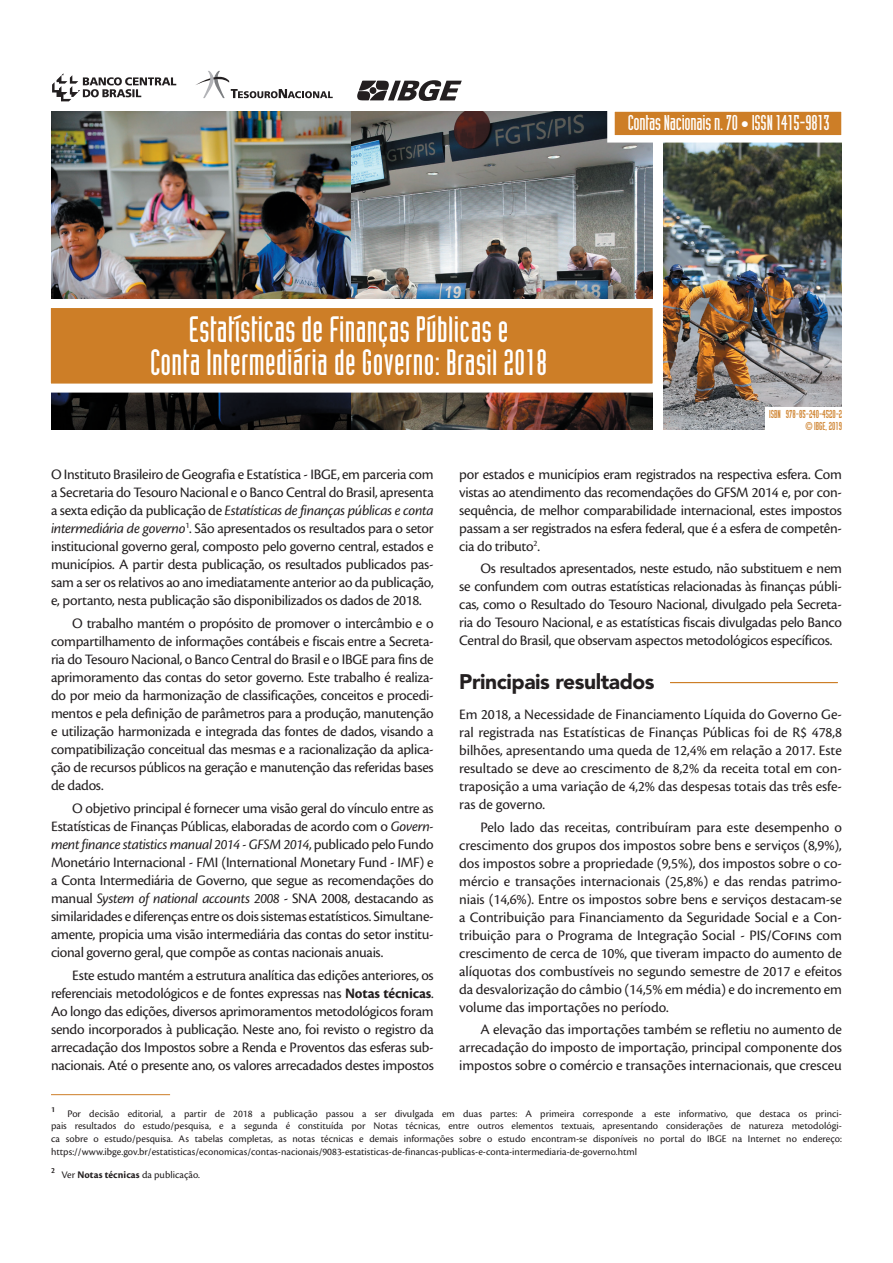
<style>
.page{position:relative;width:893px;height:1263px;background:#fff}
.page>*{position:absolute;margin:0;border:0;box-sizing:border-box;transform-origin:0 0}
.Pagina01-Topo_titulo{font:36px "Industria LT Std Solid";letter-spacing:.01em;color:#fff}
.t1{font:21px "Industria LT Std Solid";letter-spacing:-.01em;color:#fff}
.Conteudo_subtitulo_1{font:900 21px "Avenir LT Std";letter-spacing:-.02em;color:#231f20}
.Conteudo_texto{font:15px/18px "Cronos Pro";letter-spacing:-.02em;color:#231f20;text-align:justify}
.Conteudo_texto_1ºpar{font:15px/18px "Cronos Pro";letter-spacing:-.01em;color:#231f20;text-align:justify}
.Pagina01-Topo_ISBN{font:11.25px "Industria LT Std Solid";color:#cd7e27}
.Pagina01-Topo_ISBN-2{font:11.25px "Industria LT Std Solid";color:#cd7e27;scale:.8 1}
.Conteudo_notas-rodap{font:10.5px/12.8px "Cronos Pro";color:#231f20;text-align:justify}
.s1{font-size:16.5px}
.s2{font-style:italic}
.s3{font-weight:700}
</style>
<div class="page">
<hr style="left:670px;top:682px;width:168px;height:1px;background:#cd7e27">
<hr style="left:51px;top:1094px;width:119px;height:1px;background:#cd7e27">
<img style="left:51px;top:112px;width:301px;height:317px">
<img style="left:352px;top:112px;width:301px;height:317px">
<img style="left:663px;top:143px;width:179px;height:286px">
<div style="left:42px;top:299px;width:620px;height:94px;background:#cd7e27;border:9px solid #fff"></div>
<svg style="left:357px;top:80px;width:105px;height:21px"></svg>
<svg style="left:52px;top:73px;width:124px;height:28px"></svg>
<svg style="left:196px;top:70px;width:137px;height:28px"></svg>
<div style="left:765px;top:407px;width:84px;height:24px;background:#fff"></div>
<div style="left:607px;top:104px;width:242px;height:39px;background:#cd7e27;border:8px solid #fff"></div>
<p class="Pagina01-Topo_titulo" style="left:189px;top:310px;width:321px">Estatísticas de Finanças Públicas e</p>
<p class="Pagina01-Topo_titulo" style="left:150px;top:343px;width:398px">Conta Intermediária de Governo: Brasil 2018</p>
<p class="t1" style="left:628px;top:111px;width:203px">Contas Nacionais n. 70 <span class="s1">•</span> ISSN 1415-9813</p>
<p class="Pagina01-Topo_ISBN" style="left:769px;top:408px;width:75px">ISBN 978-85-240-4520-2</p>
<p class="Pagina01-Topo_ISBN-2" style="left:806px;top:419px;width:47px">© IBGE, 2019</p>
<p class="Conteudo_texto_1ºpar" style="left:51px;top:465px;width:384px">O Instituto Brasileiro de Geografia e Estatística - IBGE, em parceria com a Secretaria do Tesouro Nacional e o Banco Central do Brasil, apresenta a sexta edição da publicação de <span class="s2">Estatísticas de finanças públicas e conta intermediária de governo</span><sup>1</sup>. São apresentados os resultados para o setor institucional governo geral, composto pelo governo central, estados e municípios. A partir desta publicação, os resultados publicados pas&shy;sam a ser os relativos ao ano imediatamente anterior ao da publicação, e, portanto, nesta publicação são disponibilizados os dados de 2018.</p>
<p class="Conteudo_texto" style="left:51px;top:614px;width:384px;text-indent:21px">O trabalho mantém o propósito de promover o intercâmbio e o compartilhamento de informações contábeis e fiscais entre a Secreta&shy;ria do Tesouro Nacional, o Banco Central do Brasil e o IBGE para fins de aprimoramento das contas do setor governo. Este trabalho é realiza&shy;do por meio da harmonização de classificações, conceitos e procedi&shy;mentos e pela definição de parâmetros para a produção, manutenção e utilização harmonizada e integrada das fontes de dados, visando a compatibilização conceitual das mesmas e a racionalização da aplica&shy;ção de recursos públicos na geração e manutenção das referidas bases de dados.</p>
<p class="Conteudo_texto" style="left:51px;top:799px;width:384px;text-indent:21px">O objetivo principal é fornecer uma visão geral do vínculo entre as Estatísticas de Finanças Públicas, elaboradas de acordo com o <span class="s2">Govern&shy;ment finance statistics manual 2014 - GFSM 2014</span>, publicado pelo Fundo Monetário Internacional - FMI (International Monetary Fund - IMF) e a Conta Intermediária de Governo, que segue as recomendações do manual <span class="s2">System of national accounts 2008</span> - SNA 2008, destacando as similaridades e diferenças entre os dois sistemas estatísticos. Simultane&shy;amente, propicia uma visão intermediária das contas do setor institu&shy;cional governo geral, que compõe as contas nacionais anuais.</p>
<p class="Conteudo_texto" style="left:51px;top:966px;width:384px;text-indent:21px">Este estudo mantém a estrutura analítica das edições anteriores, os referenciais metodológicos e de fontes expressas nas <span class="s3">Notas técnicas</span>.<br>Ao longo das edições, diversos aprimoramentos metodológicos foram sendo incorporados à publicação. Neste ano, foi revisto o registro da arrecadação dos Impostos sobre a Renda e Proventos das esferas sub&shy;nacionais. Até o presente ano, os valores arrecadados destes impostos</p>
<p class="Conteudo_texto" style="left:459px;top:465px;width:384px">por estados e municípios eram registrados na respectiva esfera. Com vistas ao atendimento das recomendações do GFSM 2014 e, por con&shy;sequência, de melhor comparabilidade internacional, estes impostos passam a ser registrados na esfera federal, que é a esfera de competên&shy;cia do tributo<sup>2</sup>.</p>
<p class="Conteudo_texto" style="left:459px;top:559px;width:384px;text-indent:21px">Os resultados apresentados, neste estudo, não substituem e nem se confundem com outras estatísticas relacionadas às finanças públi&shy;cas, como o Resultado do Tesouro Nacional, divulgado pela Secreta&shy;ria do Tesouro Nacional, e as estatísticas fiscais divulgadas pelo Banco Central do Brasil, que observam aspectos metodológicos específicos.</p>
<p class="Conteudo_subtitulo_1" style="left:459px;top:668px;width:197px">Principais resultados</p>
<p class="Conteudo_texto_1ºpar" style="left:459px;top:706px;width:384px">Em 2018, a Necessidade de Financiamento Líquida do Governo Ge&shy;ral registrada nas Estatísticas de Finanças Públicas foi de R$ 478,8 bilhões, apresentando uma queda de 12,4% em relação a 2017. Este resultado se deve ao crescimento de 8,2% da receita total em con&shy;traposição a uma variação de 4,2% das despesas totais das três esfe&shy;ras de governo.</p>
<p class="Conteudo_texto" style="left:459px;top:818px;width:384px;text-indent:21px">Pelo lado das receitas, contribuíram para este desempenho o crescimento dos grupos dos impostos sobre bens e serviços (8,9%), dos impostos sobre a propriedade (9,5%), dos impostos sobre o co&shy;mércio e transações internacionais (25,8%) e das rendas patrimo&shy;niais (14,6%). Entre os impostos sobre bens e serviços destacam-se a Contribuição para Financiamento da Seguridade Social e a Con&shy;tribuição para o Programa de Integração Social - PIS/Cofins com crescimento de cerca de 10%, que tiveram impacto do aumento de alíquotas dos combustíveis no segundo semestre de 2017 e efeitos da desvalorização do câmbio (14,5% em média) e do incremento em volume das importações no período.</p>
<p class="Conteudo_texto" style="left:459px;top:1020px;width:384px;text-indent:21px">A elevação das importações também se refletiu no aumento de arrecadação do imposto de importação, principal componente dos impostos sobre o comércio e transações internacionais, que cresceu</p>
<p class="Conteudo_notas-rodap" style="left:51px;top:1107px;width:792px"><sup>1</sup> Por decisão editorial, a partir de 2018 a publicação passou a ser divulgada em duas partes: A primeira corresponde a este informativo, que destaca os princi&shy;pais resultados do estudo/pesquisa, e a segunda é constituída por Notas técnicas, entre outros elementos textuais, apresentando considerações de natureza metodológi&shy;ca sobre o estudo/pesquisa. As tabelas completas, as notas técnicas e demais informações sobre o estudo encontram-se disponíveis no portal do IBGE na Internet no endereço: https://www.ibge.gov.br/estatisticas/economicas/contas-nacionais/9083-estatisticas-de-financas-publicas-e-conta-intermediaria-de-governo.html</p>
<p class="Conteudo_notas-rodap" style="left:51px;top:1168px;width:151px"><sup>2</sup> Ver <span class="s3">Notas técnicas</span> da publicação.</p>
</div>
